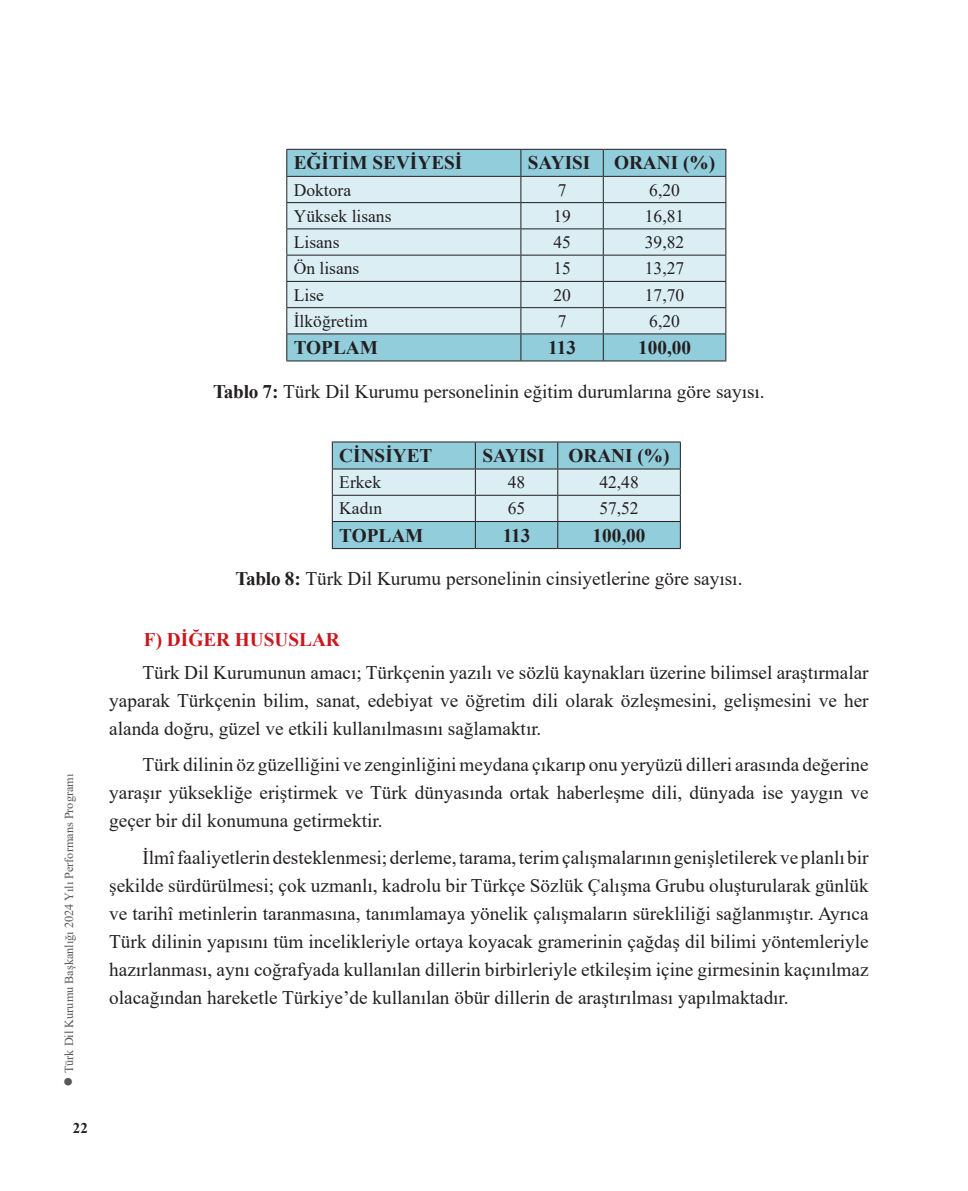
<style>
.page{position:relative;width:968px;height:1191px;background:#fff}
.page>*{position:absolute;margin:0;border:0;box-sizing:border-box;transform-origin:0 0}
.t1{font:19.25px/28px "Times New Roman";color:#231f20;text-align:justify}
.t2{font:700 19.25px "Times New Roman";color:#231f20}
.t3{font:700 19.25px "Times New Roman";color:#cd151d}
.t4{font:17.5px "Times New Roman";color:#231f20}
.t5{font:700 14.88px "Times New Roman";color:#231f20}
.t6{font:12.25px "Times New Roman";color:#57585a}
.s1{font-size:17.5px}
.s2{font-weight:700}
</style>
<div class="page">
<div style="left:287px;top:150px;width:438px;height:210px;background:#92cddc"></div>
<div style="left:287px;top:177px;width:438px;height:156px;background:#daeef3"></div>
<hr style="left:286px;top:149px;width:235px;height:1px;background:#231f20">
<hr style="left:521px;top:149px;width:82px;height:1px;background:#231f20">
<hr style="left:603px;top:149px;width:123px;height:1px;background:#231f20">
<hr style="left:286px;top:176px;width:235px;height:1px;background:#231f20">
<hr style="left:521px;top:176px;width:82px;height:1px;background:#231f20">
<hr style="left:603px;top:176px;width:123px;height:1px;background:#231f20">
<hr style="left:286px;top:202px;width:235px;height:1px;background:#231f20">
<hr style="left:521px;top:202px;width:82px;height:1px;background:#231f20">
<hr style="left:603px;top:202px;width:123px;height:1px;background:#231f20">
<hr style="left:286px;top:228px;width:235px;height:1px;background:#231f20">
<hr style="left:521px;top:228px;width:82px;height:1px;background:#231f20">
<hr style="left:603px;top:228px;width:123px;height:1px;background:#231f20">
<hr style="left:286px;top:255px;width:235px;height:1px;background:#231f20">
<hr style="left:521px;top:255px;width:82px;height:1px;background:#231f20">
<hr style="left:603px;top:255px;width:123px;height:1px;background:#231f20">
<hr style="left:286px;top:281px;width:235px;height:1px;background:#231f20">
<hr style="left:521px;top:281px;width:82px;height:1px;background:#231f20">
<hr style="left:603px;top:281px;width:123px;height:1px;background:#231f20">
<hr style="left:286px;top:307px;width:235px;height:1px;background:#231f20">
<hr style="left:521px;top:307px;width:82px;height:1px;background:#231f20">
<hr style="left:603px;top:307px;width:123px;height:1px;background:#231f20">
<hr style="left:286px;top:333px;width:235px;height:1px;background:#231f20">
<hr style="left:521px;top:333px;width:82px;height:1px;background:#231f20">
<hr style="left:603px;top:333px;width:123px;height:1px;background:#231f20">
<hr style="left:521px;top:360px;width:82px;height:1px;background:#231f20">
<hr style="left:603px;top:360px;width:123px;height:1px;background:#231f20">
<svg style="left:286px;top:150px;width:1px;height:210px"></svg>
<hr style="left:286px;top:360px;width:235px;height:1px;background:#231f20">
<svg style="left:520px;top:150px;width:1px;height:210px"></svg>
<svg style="left:602px;top:150px;width:1px;height:210px"></svg>
<svg style="left:725px;top:150px;width:1px;height:210px"></svg>
<hr style="left:332px;top:441px;width:143px;height:1px;background:#231f20">
<hr style="left:475px;top:441px;width:82px;height:1px;background:#231f20">
<hr style="left:557px;top:441px;width:123px;height:1px;background:#231f20">
<hr style="left:475px;top:548px;width:82px;height:1px;background:#231f20">
<hr style="left:557px;top:548px;width:123px;height:1px;background:#231f20">
<hr style="left:332px;top:548px;width:143px;height:1px;background:#231f20">
<svg style="left:332px;top:442px;width:348px;height:106px;background:#aed4de"></svg>
<p class="t6" style="left:60px;top:1086px;width:314px;rotate:-90deg"><span class="s1">●</span> Türk Dil Kurumu Başkanlığı 2024 Yılı Performans Programı</p>
<p class="t5" style="left:73px;top:1117px;width:16px">22</p>
<p class="t2" style="left:294px;top:149px;width:170px">EĞİTİM SEVİYESİ</p>
<p class="t2" style="left:528px;top:149px;width:189px">SAYISI ORANI (%)</p>
<p class="t4" style="left:294px;top:177px;width:59px">Doktora</p>
<p class="t4" style="left:557px;top:177px;width:10px">7</p>
<p class="t4" style="left:649px;top:177px;width:32px">6,20</p>
<p class="t4" style="left:294px;top:203px;width:99px">Yüksek lisans</p>
<p class="t4" style="left:553px;top:204px;width:19px">19</p>
<p class="t4" style="left:644px;top:204px;width:41px">16,81</p>
<p class="t4" style="left:294px;top:230px;width:47px">Lisans</p>
<p class="t4" style="left:553px;top:230px;width:19px">45</p>
<p class="t4" style="left:644px;top:230px;width:41px">39,82</p>
<p class="t4" style="left:294px;top:256px;width:67px">Ön lisans</p>
<p class="t4" style="left:553px;top:256px;width:19px">15</p>
<p class="t4" style="left:644px;top:256px;width:41px">13,27</p>
<p class="t4" style="left:294px;top:282px;width:32px">Lise</p>
<p class="t4" style="left:553px;top:282px;width:19px">20</p>
<p class="t4" style="left:644px;top:282px;width:41px">17,70</p>
<p class="t4" style="left:294px;top:308px;width:75px">İlköğretim</p>
<p class="t4" style="left:557px;top:309px;width:10px">7</p>
<p class="t4" style="left:649px;top:309px;width:32px">6,20</p>
<p class="t2" style="left:294px;top:334px;width:86px">TOPLAM</p>
<p class="t2" style="left:548px;top:334px;width:29px">113</p>
<p class="t2" style="left:638px;top:334px;width:54px">100,00</p>
<p class="t1" style="left:213px;top:377px;width:553px"><span class="s2">Tablo 7:</span> Türk Dil Kurumu personelinin eğitim durumlarına göre sayısı.</p>
<p class="t2" style="left:339px;top:442px;width:95px">CİNSİYET</p>
<p class="t2" style="left:482px;top:442px;width:189px">SAYISI ORANI (%)</p>
<p class="t4" style="left:339px;top:470px;width:43px">Erkek</p>
<p class="t4" style="left:507px;top:470px;width:19px">48</p>
<p class="t4" style="left:599px;top:470px;width:41px">42,48</p>
<p class="t4" style="left:339px;top:496px;width:44px">Kadın</p>
<p class="t4" style="left:507px;top:496px;width:19px">65</p>
<p class="t4" style="left:599px;top:496px;width:41px">57,52</p>
<p class="t2" style="left:339px;top:521px;width:86px">TOPLAM</p>
<p class="t2" style="left:502px;top:521px;width:29px">113</p>
<p class="t2" style="left:592px;top:521px;width:54px">100,00</p>
<p class="t1" style="left:235px;top:564px;width:508px"><span class="s2">Tablo 8:</span> Türk Dil Kurumu personelinin cinsiyetlerine göre sayısı.</p>
<p class="t3" style="left:144px;top:625px;width:197px">F) DİĞER HUSUSLAR</p>
<p class="t1" style="left:109px;top:657px;width:760px;text-indent:33px">Türk Dil Kurumunun amacı; Türkçenin yazılı ve sözlü kaynakları üzerine bilimsel araştırmalar yaparak Türkçenin bilim, sanat, edebiyat ve öğretim dili olarak özleşmesini, gelişmesini ve her alanda doğru, güzel ve etkili kullanılmasını sağlamaktır.</p>
<p class="t1" style="left:109px;top:750px;width:760px;text-indent:33px">Türk dilinin öz güzelliğini ve zenginliğini meydana çıkarıp onu yeryüzü dilleri arasında değerine yaraşır yüksekliğe eriştirmek ve Türk dünyasında ortak haberleşme dili, dünyada ise yaygın ve geçer bir dil konumuna getirmektir.</p>
<p class="t1" style="left:109px;top:843px;width:761px;text-indent:33px">İlmî faaliyetlerin desteklenmesi; derleme, tarama, terim çalışmalarının genişletilerek ve planlı bir şekilde sürdürülmesi; çok uzmanlı, kadrolu bir Türkçe Sözlük Çalışma Grubu oluşturularak günlük ve tarihî metinlerin taranmasına, tanımlamaya yönelik çalışmaların sürekliliği sağlanmıştır. Ayrıca Türk dilinin yapısını tüm incelikleriyle ortaya koyacak gramerinin çağdaş dil bilimi yöntemleriyle hazırlanması, aynı coğrafyada kullanılan dillerin birbirleriyle etkileşim içine girmesinin kaçınılmaz olacağından hareketle Türkiye’de kullanılan öbür dillerin de araştırılması yapılmaktadır.</p>
</div>
